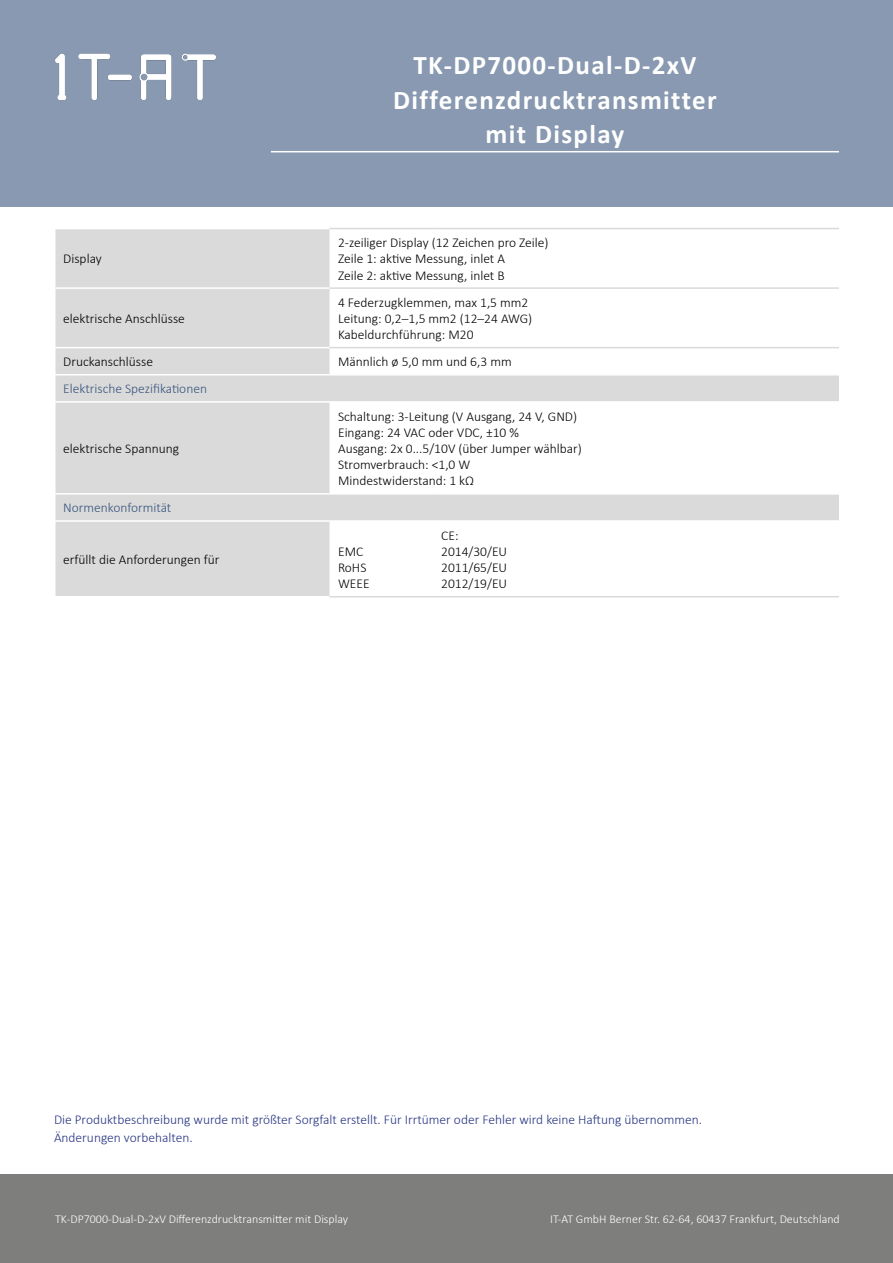
<style>
.page{position:relative;width:893px;height:1263px;background:#fff}
.page>*{position:absolute;margin:0;border:0;box-sizing:border-box;transform-origin:0 0}
.t1{font:700 27px/34.5px "Calibri";letter-spacing:.05em;color:#fff;text-align:center}
.t2{font:300 13.5px/16.2px "Calibri";color:#000}
.t3{font:300 13.5px/18px "Calibri";color:#283583}
.t4{font:300 13.5px "Calibri";color:#39557e}
.t5{font:300 12px "Calibri";color:#fff}
</style>
<div class="page">
<div style="left:0;top:0;width:893px;height:206px;background:#8899b1"></div>
<img style="left:54px;top:53px;width:162px;height:48px">
<hr style="left:271px;top:151px;width:568px;height:1px;background:#fff">
<div style="left:0;top:1175px;width:893px;height:88px;background:#7e7e7d"></div>
<svg style="left:56px;top:229px;width:783px;height:367px"></svg>
<hr style="left:54px;top:347px;width:276px;height:1px;background:#fff">
<hr style="left:330px;top:596px;width:103px;height:1px;background:#dadada">
<hr style="left:433px;top:596px;width:406px;height:1px;background:#dadada">
<hr style="left:54px;top:287px;width:276px;height:2px;background:#fff">
<hr style="left:54px;top:374px;width:276px;height:1px;background:#fff">
<hr style="left:330px;top:374px;width:103px;height:1px;background:#fff">
<hr style="left:433px;top:374px;width:406px;height:1px;background:#fff">
<hr style="left:54px;top:401px;width:276px;height:2px;background:#fff">
<hr style="left:330px;top:401px;width:103px;height:2px;background:#fff">
<hr style="left:433px;top:401px;width:406px;height:2px;background:#fff">
<hr style="left:54px;top:493px;width:276px;height:2px;background:#fff">
<hr style="left:330px;top:493px;width:103px;height:2px;background:#fff">
<hr style="left:433px;top:493px;width:406px;height:2px;background:#fff">
<hr style="left:54px;top:520px;width:276px;height:2px;background:#fff">
<hr style="left:330px;top:520px;width:103px;height:2px;background:#fff">
<hr style="left:433px;top:520px;width:406px;height:2px;background:#fff">
<hr style="left:330px;top:228px;width:103px;height:1px;background:#dadada">
<hr style="left:433px;top:228px;width:406px;height:1px;background:#dadada">
<hr style="left:330px;top:287px;width:103px;height:2px;background:#dadada">
<hr style="left:433px;top:287px;width:406px;height:2px;background:#dadada">
<hr style="left:330px;top:347px;width:103px;height:1px;background:#dadada">
<hr style="left:433px;top:347px;width:406px;height:1px;background:#dadada">
<p class="t2" style="left:63px;top:251px;width:40px">Display</p>
<p class="t2" style="left:63px;top:310px;width:123px">elektrische Anschlüsse</p>
<h1 class="t1" style="left:393px;top:48px;width:325px">TK-DP7000-Dual-D-2xV<br>Differenzdrucktransmitter mit Display</h1>
<p class="t2" style="left:338px;top:234px;width:212px">2-zeiliger Display (12 Zeichen pro Zeile)<br>Zeile 1: aktive Messung, inlet A<br>Zeile 2: aktive Messung, inlet B</p>
<p class="t2" style="left:338px;top:294px;width:196px">4 Federzugklemmen, max 1,5 mm2<br>Leitung: 0,2–1,5 mm2 (12–24 AWG)<br>Kabeldurchführung: M20</p>
<p class="t2" style="left:63px;top:354px;width:91px">Druckanschlüsse</p>
<p class="t2" style="left:338px;top:354px;width:175px">Männlich ø 5,0 mm und 6,3 mm</p>
<p class="t4" style="left:63px;top:381px;width:145px">Elektrische Spezifikationen</p>
<p class="t2" style="left:63px;top:440px;width:117px">elektrische Spannung</p>
<p class="t4" style="left:63px;top:500px;width:110px">Normenkonformität</p>
<p class="t2" style="left:338px;top:408px;width:245px">Schaltung: 3-Leitung (V Ausgang, 24 V, GND)<br>Eingang: 24 VAC oder VDC, ±10 %<br>Ausgang: 2x 0...5/10V (über Jumper wählbar)<br>Stromverbrauch: &lt;1,0 W Mindestwiderstand: 1 kΩ</p>
<p class="t2" style="left:63px;top:551px;width:158px">erfüllt die Anforderungen für</p>
<p class="t2" style="left:338px;top:543px;width:33px">EMC<br>RoHS<br>WEEE</p>
<p class="t2" style="left:441px;top:527px;width:68px">CE:<br>2014/30/EU<br>2011/65/EU<br>2012/19/EU</p>
<p class="t3" style="left:54px;top:1111px;width:650px">Die Produktbeschreibung wurde mit größter Sorgfalt erstellt. Für Irrtümer oder Fehler wird keine Haftung übernommen.<br>Änderungen vorbehalten.</p>
<p class="t5" style="left:55px;top:1212px;width:295px">TK-DP7000-Dual-D-2xV Differenzdrucktransmitter mit Display</p>
<p class="t5" style="left:550px;top:1212px;width:291px">IT-AT GmbH Berner Str. 62-64, 60437 Frankfurt, Deutschland</p>
</div>
